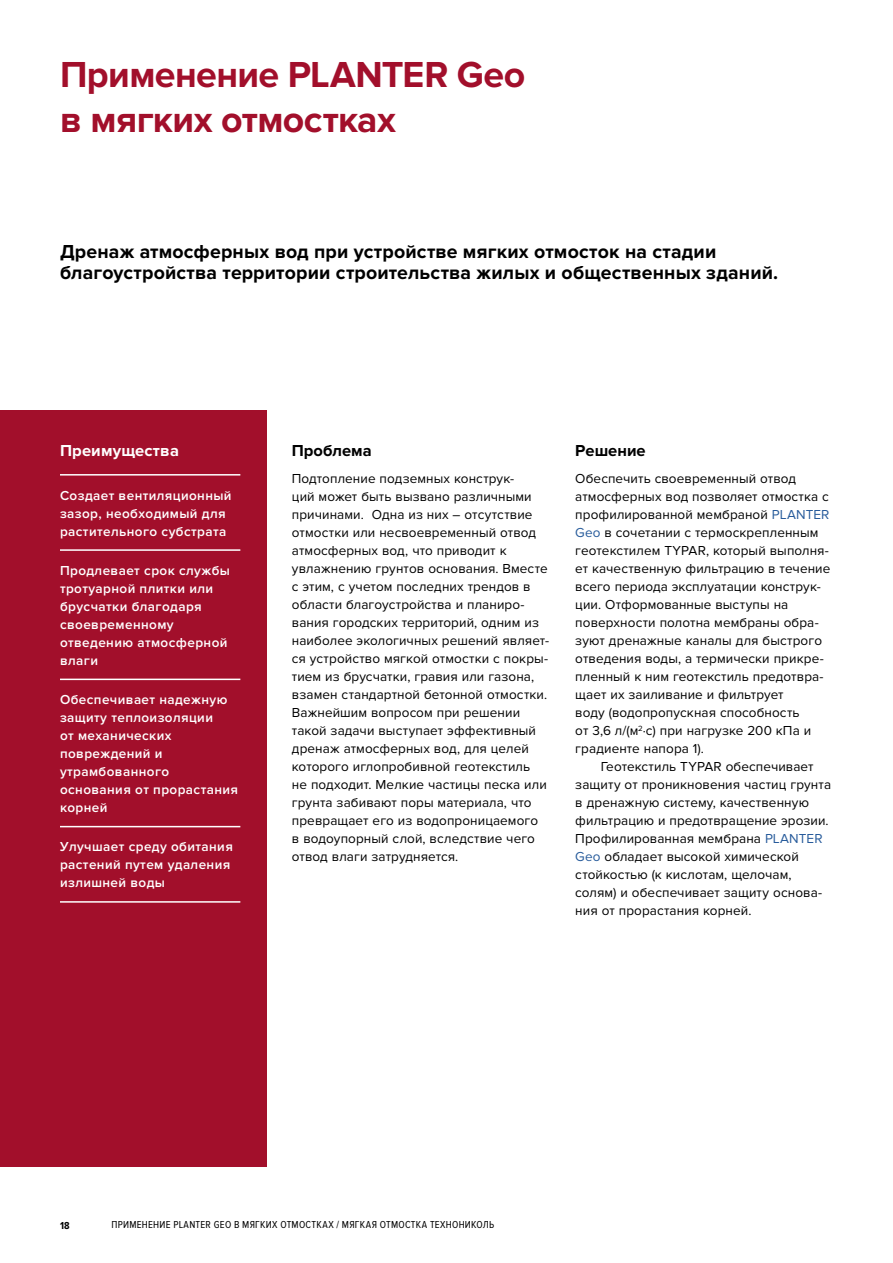
<style>
.page{position:relative;width:893px;height:1263px;background:#fff}
.page>*{position:absolute;margin:0;border:0;box-sizing:border-box;transform-origin:0 0}
.t1{font:700 37.5px/45px "Proxima Nova";letter-spacing:-.015em;color:#a20f2b}
.t2{font:700 19.5px/21px "Proxima Nova";letter-spacing:.005em;color:#000}
.t3{font:700 16.5px "Proxima Nova";color:#000}
.t4{font:700 16.5px "Proxima Nova";letter-spacing:.01em;color:#fff}
.t5{font:13.5px/18px "Proxima Nova";letter-spacing:.005em;color:#000}
.t6{font:600 13.5px/18px "Proxima Nova";letter-spacing:.03em;color:#fff}
.t7{font:10.5px "Proxima Nova Cond";letter-spacing:.025em;color:#000}
.t8{font:700 10.5px "Proxima Nova Cond";color:#000}
.s1{color:#275b9b}
</style>
<div class="page">
<div style="left:0;top:411px;width:266px;height:756px;background:#a20f2b"></div>
<hr style="left:60px;top:474px;width:180px;height:2px;background:#fff">
<hr style="left:60px;top:549px;width:180px;height:2px;background:#fff">
<hr style="left:60px;top:679px;width:180px;height:1px;background:#fff">
<hr style="left:60px;top:826px;width:180px;height:1px;background:#fff">
<hr style="left:60px;top:901px;width:180px;height:2px;background:#fff">
<hr style="left:892px;top:411px;width:1px;height:852px;background:#e3e3e3">
<h1 class="t1" style="left:60px;top:53px;width:467px">Применение PLANTER Geo в мягких отмостках</h1>
<h2 class="t2" style="left:60px;top:241px;width:720px">Дренаж атмосферных вод при устройстве мягких отмосток на стадии благоустройства территории строительства жилых и общественных зданий.</h2>
<p class="t4" style="left:60px;top:441px;width:121px">Преимущества</p>
<p class="t6" style="left:60px;top:486px;width:173px">Создает вентиляционный зазор, необходимый для растительного субстрата</p>
<p class="t6" style="left:60px;top:562px;width:172px">Продлевает срок службы тротуарной плитки или брусчатки благодаря своевременному отведению атмосферной влаги</p>
<p class="t6" style="left:60px;top:691px;width:180px">Обеспечивает надежную защиту теплоизоляции<br>от механических повреждений и утрамбованного основания от прорастания корней</p>
<p class="t6" style="left:60px;top:838px;width:174px">Улучшает среду обитания растений путем удаления излишней воды</p>
<p class="t3" style="left:292px;top:441px;width:81px">Проблема</p>
<p class="t5" style="left:292px;top:470px;width:259px">Подтопление подземных конструк-<br>ций может быть вызвано различными причинами. Одна из них – отсутствие отмостки или несвоевременный отвод атмосферных вод, что приводит к увлажнению грунтов основания. Вместе с этим, с учетом последних трендов в области благоустройства и планиро&shy;вания городских территорий, одним из наиболее экологичных решений являет&shy;ся устройство мягкой отмостки с покры&shy;тием из брусчатки, гравия или газона, взамен стандартной бетонной отмостки.<br>Важнейшим вопросом при решении такой задачи выступает эффективный дренаж атмосферных вод, для целей которого иглопробивной геотекстиль<br>не подходит. Мелкие частицы песка или грунта забивают поры материала, что превращает его из водопроницаемого<br>в водоупорный слой, вследствие чего отвод влаги затрудняется.</p>
<p class="t3" style="left:575px;top:441px;width:72px">Решение</p>
<p class="t5" style="left:575px;top:470px;width:257px">Обеспечить своевременный отвод атмосферных вод позволяет отмостка с профилированной мембраной <span class="s1">PLANTER Geo</span> в сочетании с термоскрепленным геотекстилем TYPAR, который выполня&shy;ет качественную фильтрацию в течение всего периода эксплуатации конструк&shy;ции. Отформованные выступы на поверхности полотна мембраны обра&shy;зуют дренажные каналы для быстрого отведения воды, а термически прикре&shy;пленный к ним геотекстиль предотвра&shy;щает их заиливание и фильтрует<br>воду (водопропускная способность<br>от 3,6 л/(м<sup>2</sup>·с) при нагрузке 200 кПа и градиенте напора 1).</p>
<p class="t5" style="left:575px;top:758px;width:257px;text-indent:26px">Геотекстиль TYPAR обеспечивает защиту от проникновения частиц грунта в дренажную систему, качественную фильтрацию и предотвращение эрозии.<br>Профилированная мембрана <span class="s1">PLANTER Geo</span> обладает высокой химической стойкостью (к кислотам, щелочам, солям) и обеспечивает защиту основа&shy;ния от прорастания корней.</p>
<p class="t8" style="left:60px;top:1219px;width:11px">18</p>
<p class="t7" style="left:112px;top:1218px;width:384px">ПРИМЕНЕНИЕ PLANTER GEO В МЯГКИХ ОТМОСТКАХ / МЯГКАЯ ОТМОСТКА ТЕХНОНИКОЛЬ</p>
</div>
